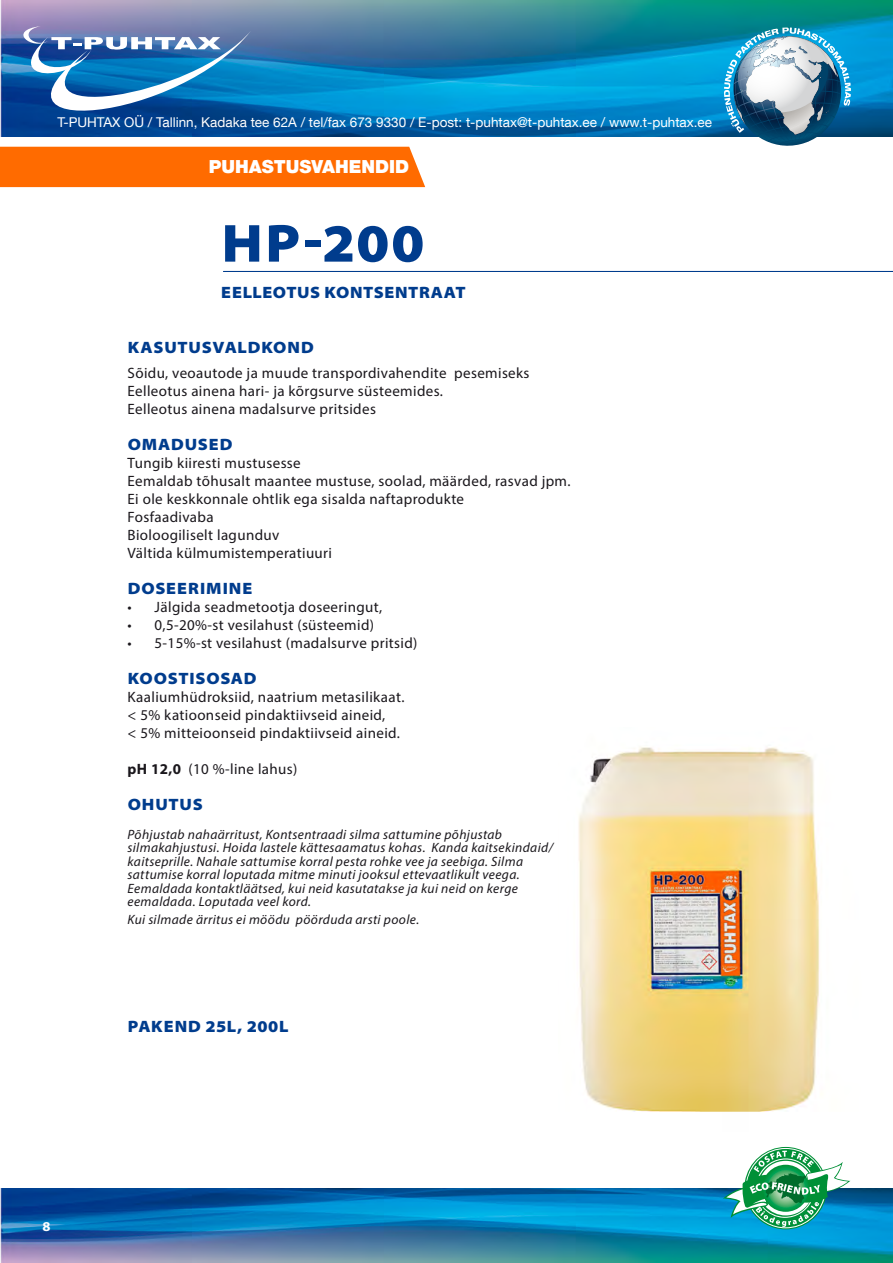
<style>
.page{position:relative;width:893px;height:1263px;background:#fff}
.page>*{position:absolute;margin:0;border:0;box-sizing:border-box;transform-origin:0 0}
.t1{font:900 semi-expanded 54px "Myriad Pro";color:#003c8d}
.t2{font:900 18px "Helvetica Neue LT Com";color:#fff}
.t3{font:900 semi-expanded 16.5px "Myriad Pro";letter-spacing:.045em;color:#003c8d}
.t4{font:15px/18px "Myriad Pro";letter-spacing:.025em;color:#1a171c}
.t5{font:italic 13.5px/13.5px "Myriad Pro";letter-spacing:.025em;color:#1a171c}
.t6{font:13.5px "Helvetica Neue LT Com";color:#fff}
.t7{font:700 semi-expanded 13.5px "Myriad Pro";color:#fff}
.s1{font-weight:700}
</style>
<div class="page">
<img style="left:0;top:0;width:893px;height:137px">
<img style="left:0;top:1188px;width:893px;height:75px">
<svg style="left:723px;top:1147px;width:127px;height:82px"></svg>
<hr style="left:223px;top:271px;width:670px;height:1px;background:#003c8d">
<img style="left:578px;top:747px;width:242px;height:365px">
<svg style="left:724px;top:28px;width:127px;height:118px"></svg>
<svg style="left:0;top:26px;width:425px;height:161px;background:#6f7d8a"></svg>
<p class="t6" style="left:57px;top:114px;width:656px">T-PUHTAX OÜ / Tallinn, Kadaka tee 62A / tel/fax 673 9330 / E-post: t-puhtax@t-puhtax.ee / www.t-puhtax.ee</p>
<p class="t2" style="left:209px;top:156px;width:202px">PUHASTUSVAHENDID</p>
<h1 class="t1" style="left:222px;top:207px;width:204px">HP-200</h1>
<p class="t3" style="left:221px;top:281px;width:246px">EELLEOTUS KONTSENTRAAT</p>
<p class="t3" style="left:128px;top:336px;width:188px">KASUTUSVALDKOND</p>
<p class="t4" style="left:128px;top:364px;width:403px">Sõidu, veoautode ja muude transpordivahendite pesemiseks<br>Eelleotus ainena hari- ja kõrgsurve süsteemides.<br>Eelleotus ainena madalsurve pritsides</p>
<p class="t3" style="left:128px;top:433px;width:106px">OMADUSED</p>
<p class="t4" style="left:128px;top:454px;width:445px">Tungib kiiresti mustusesse<br>Eemaldab tõhusalt maantee mustuse, soolad, määrded, rasvad jpm.<br>Ei ole keskkonnale ohtlik ega sisalda naftaprodukte<br>Fosfaadivaba<br>Bioloogiliselt lagunduv<br>Vältida külmumistemperatiuuri</p>
<p class="t3" style="left:128px;top:577px;width:126px">DOSEERIMINE</p>
<p class="t4" style="left:128px;top:598px;width:256px">• Jälgida seadmetootja doseeringut,</p>
<p class="t4" style="left:128px;top:616px;width:248px">• 0,5-20%-st vesilahust (süsteemid)</p>
<p class="t4" style="left:128px;top:634px;width:291px">• 5-15%-st vesilahust (madalsurve pritsid)</p>
<p class="t3" style="left:128px;top:667px;width:131px">KOOSTISOSAD</p>
<p class="t4" style="left:128px;top:688px;width:278px">Kaaliumhüdroksiid, naatrium metasilikaat. &lt; 5% katioonseid pindaktiivseid aineid,<br>&lt; 5% mitteioonseid pindaktiivseid aineid.</p>
<p class="t4" style="left:128px;top:760px;width:171px"><span class="s1">pH 12,0</span> (10 %-line lahus)</p>
<p class="t3" style="left:128px;top:793px;width:77px">OHUTUS</p>
<p class="t5" style="left:128px;top:827px;width:427px">Põhjustab nahaärritust, Kontsentraadi silma sattumine põhjustab silmakahjustusi. Hoida lastele kättesaamatus kohas. Kanda kaitsekindaid/ kaitseprille. Nahale sattumise korral pesta rohke vee ja seebiga. Silma sattumise korral loputada mitme minuti jooksul ettevaatlikult veega.<br>Eemaldada kontaktläätsed, kui neid kasutatakse ja kui neid on kerge eemaldada. Loputada veel kord.</p>
<p class="t5" style="left:128px;top:913px;width:293px">Kui silmade ärritus ei möödu pöörduda arsti poole.</p>
<p class="t7" style="left:43px;top:1217px;width:10px">8</p>
<p class="t3" style="left:128px;top:1015px;width:163px">PAKEND 25L, 200L</p>
</div>
